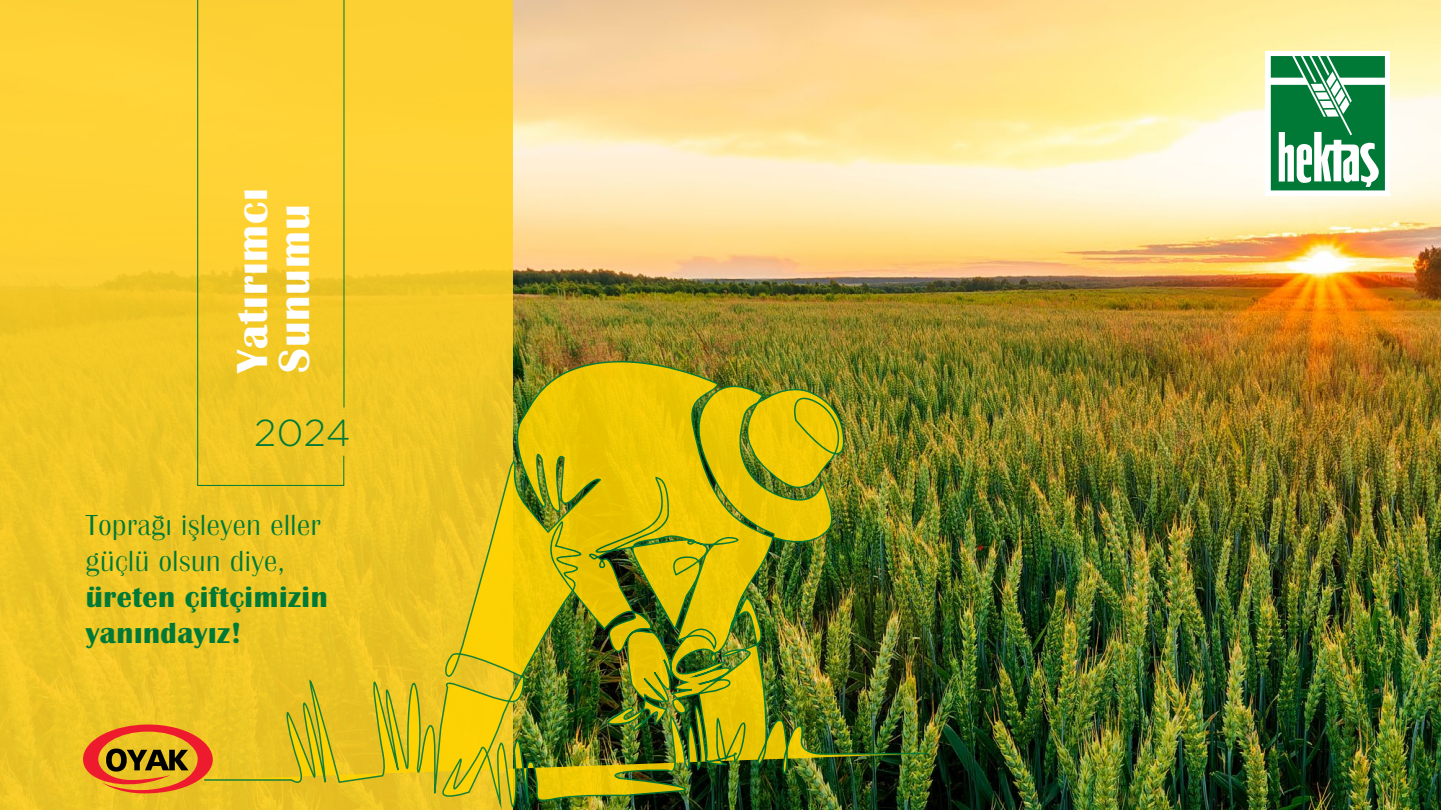
<style>
.page{position:relative;width:1441px;height:810px;background:#fff}
.page>*{position:absolute;margin:0;border:0;box-sizing:border-box;transform-origin:0 0}
.t1{font:700 45px/42px "Britannic";letter-spacing:.02em;color:#fff}
.t2{font:300 37.5px "Gotham";color:#007937}
.t3{font:300 30px/36px "Britannic";letter-spacing:.02em;color:#007937}
.t4{font:700 30px/36px "Britannic";letter-spacing:.02em;color:#007937}
</style>
<div class="page">
<img style="left:512px;top:0;width:928px;height:810px">
<div style="left:0;top:0;width:512px;height:810px;background:linear-gradient(to bottom,#fed235,#e9c21f)"></div>
<svg style="left:83px;top:725px;width:120px;height:68px;background:#cf7c22"></svg>
<div style="left:1265px;top:51px;width:124px;height:144px;background:#fff"></div>
<svg style="left:1270px;top:56px;width:114px;height:134px"></svg>
<img style="left:203px;top:359px;width:725px;height:451px">
<svg style="left:197px;top:0;width:147px;height:486px;background:#f4cc2d"></svg>
<h1 class="t1" style="left:230px;top:373px;width:186px;rotate:-90deg">Yatırımcı<br>Sunumu</h1>
<p class="t2" style="left:254px;top:409px;width:98px">2024</p>
<p class="t3" style="left:86px;top:506px;width:236px">Toprağı işleyen eller güçlü olsun diye,</p>
<p class="t4" style="left:86px;top:578px;width:243px">üreten çiftçimizin yanındayız!</p>
</div>
